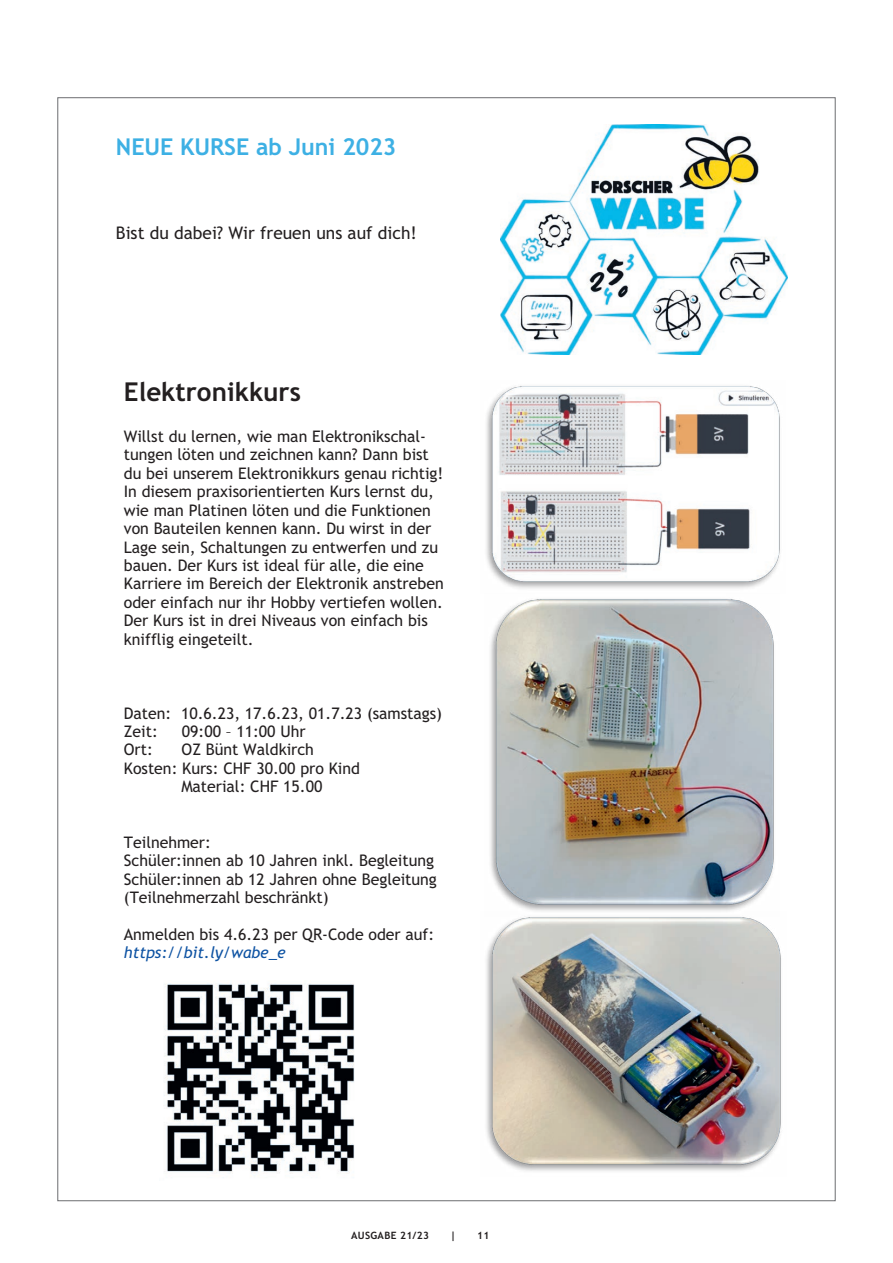
<style>
.page{position:relative;width:893px;height:1263px;background:#fff}
.page>*{position:absolute;margin:0;border:0;box-sizing:border-box;transform-origin:0 0}
.t1{font:700 25.95px "Trebuchet MS";color:#231f20}
.t2{font:700 23.25px "Trebuchet MS";letter-spacing:-.005em;color:#3db0e4}
.t3{font:17.4px "Trebuchet MS";color:#231f20}
.t4{font:15.9px/18.5px "Trebuchet MS";color:#231f20}
.t5{font:italic 15.9px "Trebuchet MS";color:#0e53a3}
.t6{font:700 10.2px "Trebuchet MS";letter-spacing:.03em;color:#231f20}
</style>
<div class="page">
<img style="left:500px;top:125px;width:287px;height:230px">
<img style="left:164px;top:983px;width:191px;height:195px">
<img style="left:486px;top:917px;width:295px;height:254px">
<img style="left:490px;top:599px;width:284px;height:312px">
<img style="left:486px;top:386px;width:294px;height:203px">
<h2 class="t2" style="left:116px;top:132px;width:282px">NEUE KURSE ab Juni 2023</h2>
<p class="t3" style="left:116px;top:222px;width:302px">Bist du dabei? Wir freuen uns auf dich!</p>
<h1 class="t1" style="left:124px;top:375px;width:179px">Elektronikkurs</h1>
<p class="t4" style="left:124px;top:427px;width:321px">Willst du lernen, wie man Elektronikschal&shy;tungen löten und zeichnen kann? Dann bist du bei unserem Elektronikkurs genau richtig!<br>In diesem praxisorientierten Kurs lernst du, wie man Platinen löten und die Funktionen von Bauteilen kennen kann. Du wirst in der Lage sein, Schaltungen zu entwerfen und zu bauen. Der Kurs ist ideal für alle, die eine Karriere im Bereich der Elektronik anstreben oder einfach nur ihr Hobby vertiefen wollen.<br>Der Kurs ist in drei Niveaus von einfach bis knifflig eingeteilt.</p>
<p class="t4" style="left:124px;top:704px;width:320px">Daten: 10.6.23, 17.6.23, 01.7.23 (samstags)<br>Zeit:</p>
<p class="t4" style="left:182px;top:722px;width:125px">09:00 – 11:00 Uhr</p>
<p class="t4" style="left:124px;top:741px;width:31px">Ort:</p>
<p class="t4" style="left:182px;top:741px;width:134px">OZ Bünt Waldkirch</p>
<p class="t4" style="left:124px;top:759px;width:238px">Kosten: Kurs: CHF 30.00 pro Kind</p>
<p class="t4" style="left:181px;top:778px;width:143px">Material: CHF 15.00</p>
<p class="t4" style="left:124px;top:833px;width:314px">Teilnehmer:<br>Schüler:innen ab 10 Jahren inkl. Begleitung Schüler:innen ab 12 Jahren ohne Begleitung (Teilnehmerzahl beschränkt)</p>
<p class="t4" style="left:124px;top:925px;width:312px">Anmelden bis 4.6.23 per QR-Code oder auf:</p>
<p class="t5" style="left:124px;top:943px;width:163px">https://bit.ly/wabe_e</p>
<p class="t6" style="left:351px;top:1229px;width:79px">AUSGABE 21/23</p>
<p class="t6" style="left:450px;top:1229px;width:7px">|</p>
<p class="t6" style="left:477px;top:1229px;width:14px">11</p>
</div>
